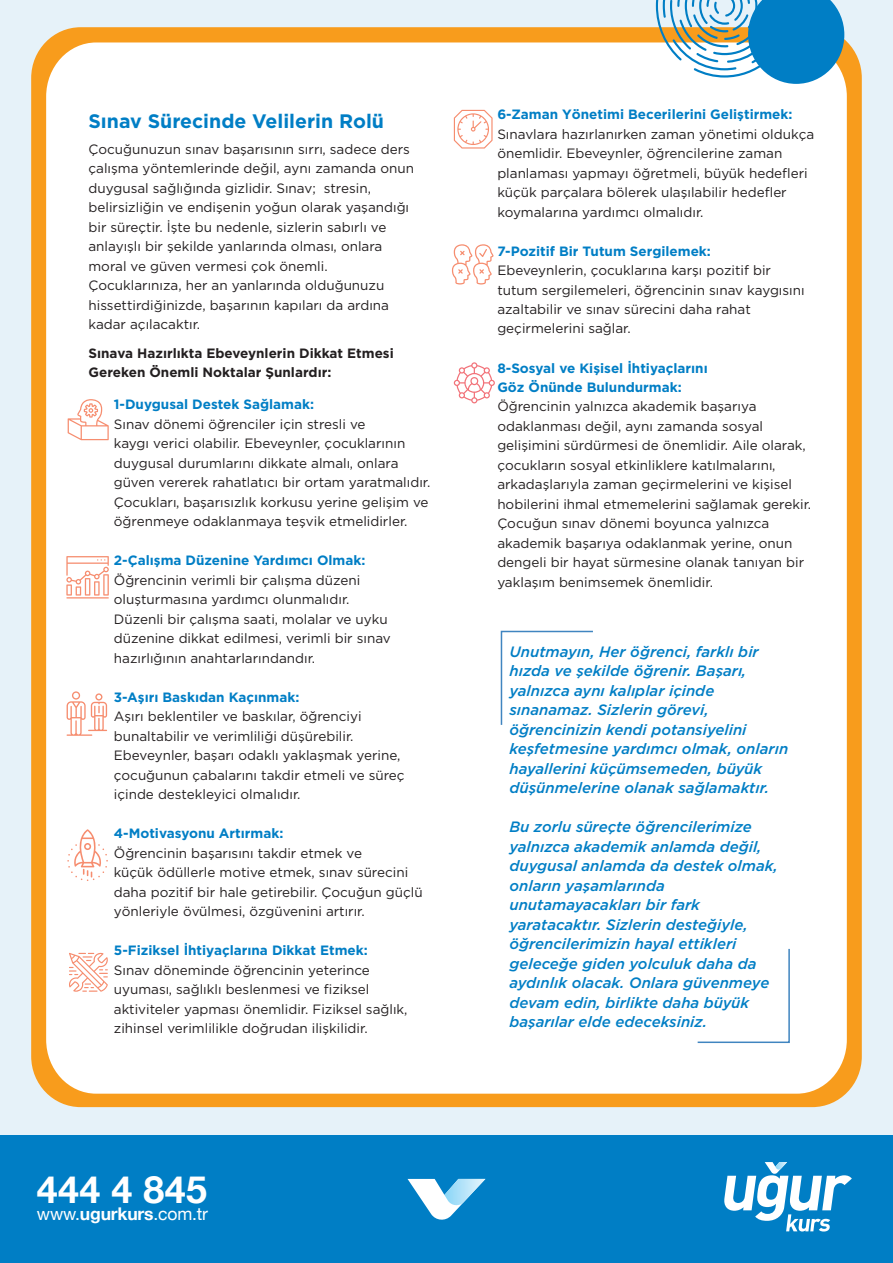
<style>
.page{position:relative;width:893px;height:1263px;background:#e6f2f9}
.page>*{position:absolute;margin:0;border:0;box-sizing:border-box;transform-origin:0 0}
.t1{font:700 37.5px "Helvetica Neue";letter-spacing:.01em;color:#fff}
.t2{font:700 19.5px "Gotham";color:#007ec5}
.t3{font:17.55px "Helvetica Neue";letter-spacing:-.01em;color:#fff}
.t4{font:italic 500 15px/19.5px "Gotham";color:#007ec5}
.t5{font:13.5px/19.5px "Gotham";color:#231f20}
.t6{font:700 13.5px/19.5px "Gotham";color:#007ec5}
.t7{font:700 13.5px/19.5px "Gotham";color:#231f20}
.s1{font-weight:700}
</style>
<div class="page">
<div style="left:31px;top:27px;width:831px;height:1080px;background:#f89c1c;border-radius:50px"></div>
<div style="left:46px;top:42px;width:801px;height:1052px;background:#fff;border-radius:52px"></div>
<svg style="left:656px;top:0;width:188px;height:84px"></svg>
<div style="left:0;top:1135px;width:893px;height:128px;background:#007ec5"></div>
<svg style="left:408px;top:1179px;width:77px;height:41px"></svg>
<svg style="left:724px;top:1162px;width:128px;height:69px"></svg>
<svg style="left:500px;top:630px;width:93px;height:95px"></svg>
<svg style="left:697px;top:948px;width:93px;height:95px"></svg>
<svg style="left:68px;top:399px;width:41px;height:41px"></svg>
<hr style="left:66px;top:597px;width:43px;height:1px;background:#f68d6f">
<svg style="left:66px;top:556px;width:43px;height:40px"></svg>
<svg style="left:67px;top:691px;width:40px;height:45px"></svg>
<svg style="left:67px;top:829px;width:41px;height:52px"></svg>
<svg style="left:69px;top:952px;width:39px;height:40px"></svg>
<svg style="left:454px;top:110px;width:39px;height:39px"></svg>
<svg style="left:452px;top:244px;width:42px;height:40px"></svg>
<svg style="left:454px;top:362px;width:41px;height:41px"></svg>
<h2 class="t2" style="left:88px;top:110px;width:297px">Sınav Sürecinde Velilerin Rolü</h2>
<p class="t5" style="left:88px;top:139px;width:327px">Çocuğunuzun sınav başarısının sırrı, sadece ders çalışma yöntemlerinde değil, aynı zamanda onun duygusal sağlığında gizlidir. Sınav; stresin, belirsizliğin ve endişenin yoğun olarak yaşandığı bir süreçtir. İşte bu nedenle, sizlerin sabırlı ve anlayışlı bir şekilde yanlarında olması, onlara moral ve güven vermesi çok önemli.<br>Çocuklarınıza, her an yanlarında olduğunuzu hissettirdiğinizde, başarının kapıları da ardına kadar açılacaktır.</p>
<p class="t7" style="left:88px;top:343px;width:307px">Sınava Hazırlıkta Ebeveynlerin Dikkat Etmesi<br>Gereken Önemli Noktalar Şunlardır:</p>
<p class="t6" style="left:114px;top:394px;width:202px">1-Duygusal Destek Sağlamak:</p>
<p class="t5" style="left:114px;top:414px;width:318px">Sınav dönemi öğrenciler için stresli ve<br>kaygı verici olabilir. Ebeveynler, çocuklarının duygusal durumlarını dikkate almalı, onlara güven vererek rahatlatıcı bir ortam yaratmalıdır.<br>Çocukları, başarısızlık korkusu yerine gelişim ve öğrenmeye odaklanmaya teşvik etmelidirler.</p>
<p class="t6" style="left:114px;top:550px;width:253px">2-Çalışma Düzenine Yardımcı Olmak:</p>
<p class="t5" style="left:114px;top:570px;width:278px">Öğrencinin verimli bir çalışma düzeni oluşturmasına yardımcı olunmalıdır.<br>Düzenli bir çalışma saati, molalar ve uyku düzenine dikkat edilmesi, verimli bir sınav hazırlığının anahtarlarındandır.</p>
<p class="t6" style="left:114px;top:687px;width:187px">3-Aşırı Baskıdan Kaçınmak:</p>
<p class="t5" style="left:114px;top:706px;width:292px">Aşırı beklentiler ve baskılar, öğrenciyi bunaltabilir ve verimliliği düşürebilir.<br>Ebeveynler, başarı odaklı yaklaşmak yerine, çocuğunun çabalarını takdir etmeli ve süreç içinde destekleyici olmalıdır.</p>
<p class="t6" style="left:114px;top:823px;width:171px">4-Motivasyonu Artırmak:</p>
<p class="t5" style="left:114px;top:843px;width:310px">Öğrencinin başarısını takdir etmek ve<br>küçük ödüllerle motive etmek, sınav sürecini daha pozitif bir hale getirebilir. Çocuğun güçlü yönleriyle övülmesi, özgüvenini artırır.</p>
<p class="t6" style="left:114px;top:940px;width:255px">5-Fiziksel İhtiyaçlarına Dikkat Etmek:</p>
<p class="t5" style="left:114px;top:960px;width:295px">Sınav döneminde öğrencinin yeterince uyuması, sağlıklı beslenmesi ve fiziksel aktiviteler yapması önemlidir. Fiziksel sağlık, zihinsel verimlilikle doğrudan ilişkilidir.</p>
<h1 class="t1" style="left:37px;top:1160px;width:172px">444 4 845</h1>
<p class="t3" style="left:37px;top:1201px;width:173px">www.<span class="s1">ugurkurs</span>.com.tr</p>
<p class="t6" style="left:497px;top:104px;width:297px">6-Zaman Yönetimi Becerilerini Geliştirmek:</p>
<p class="t5" style="left:497px;top:124px;width:318px">Sınavlara hazırlanırken zaman yönetimi oldukça önemlidir. Ebeveynler, öğrencilerine zaman planlaması yapmayı öğretmeli, büyük hedefleri küçük parçalara bölerek ulaşılabilir hedefler koymalarına yardımcı olmalıdır.</p>
<p class="t6" style="left:497px;top:241px;width:215px">7-Pozitif Bir Tutum Sergilemek:</p>
<p class="t5" style="left:497px;top:260px;width:309px">Ebeveynlerin, çocuklarına karşı pozitif bir tutum sergilemeleri, öğrencinin sınav kaygısını azaltabilir ve sınav sürecini daha rahat geçirmelerini sağlar.</p>
<p class="t6" style="left:497px;top:358px;width:212px">8-Sosyal ve Kişisel İhtiyaçlarını<br>Göz Önünde Bulundurmak:</p>
<p class="t5" style="left:497px;top:397px;width:315px">Öğrencinin yalnızca akademik başarıya odaklanması değil, aynı zamanda sosyal gelişimini sürdürmesi de önemlidir. Aile olarak, çocukların sosyal etkinliklere katılmalarını, arkadaşlarıyla zaman geçirmelerini ve kişisel hobilerini ihmal etmemelerini sağlamak gerekir.<br>Çocuğun sınav dönemi boyunca yalnızca akademik başarıya odaklanmak yerine, onun dengeli bir hayat sürmesine olanak tanıyan bir yaklaşım benimsemek önemlidir.</p>
<p class="t4" style="left:509px;top:641px;width:280px">Unutmayın, Her öğrenci, farklı bir hızda ve şekilde öğrenir. Başarı, yalnızca aynı kalıplar içinde sınanamaz. Sizlerin görevi, öğrencinizin kendi potansiyelini keşfetmesine yardımcı olmak, onların hayallerini küçümsemeden, büyük düşünmelerine olanak sağlamaktır.</p>
<p class="t4" style="left:509px;top:817px;width:270px">Bu zorlu süreçte öğrencilerimize yalnızca akademik anlamda değil, duygusal anlamda da destek olmak, onların yaşamlarında unutamayacakları bir fark yaratacaktır. Sizlerin desteğiyle, öğrencilerimizin hayal ettikleri geleceğe giden yolculuk daha da aydınlık olacak. Onlara güvenmeye devam edin, birlikte daha büyük başarılar elde edeceksiniz.</p>
</div>
